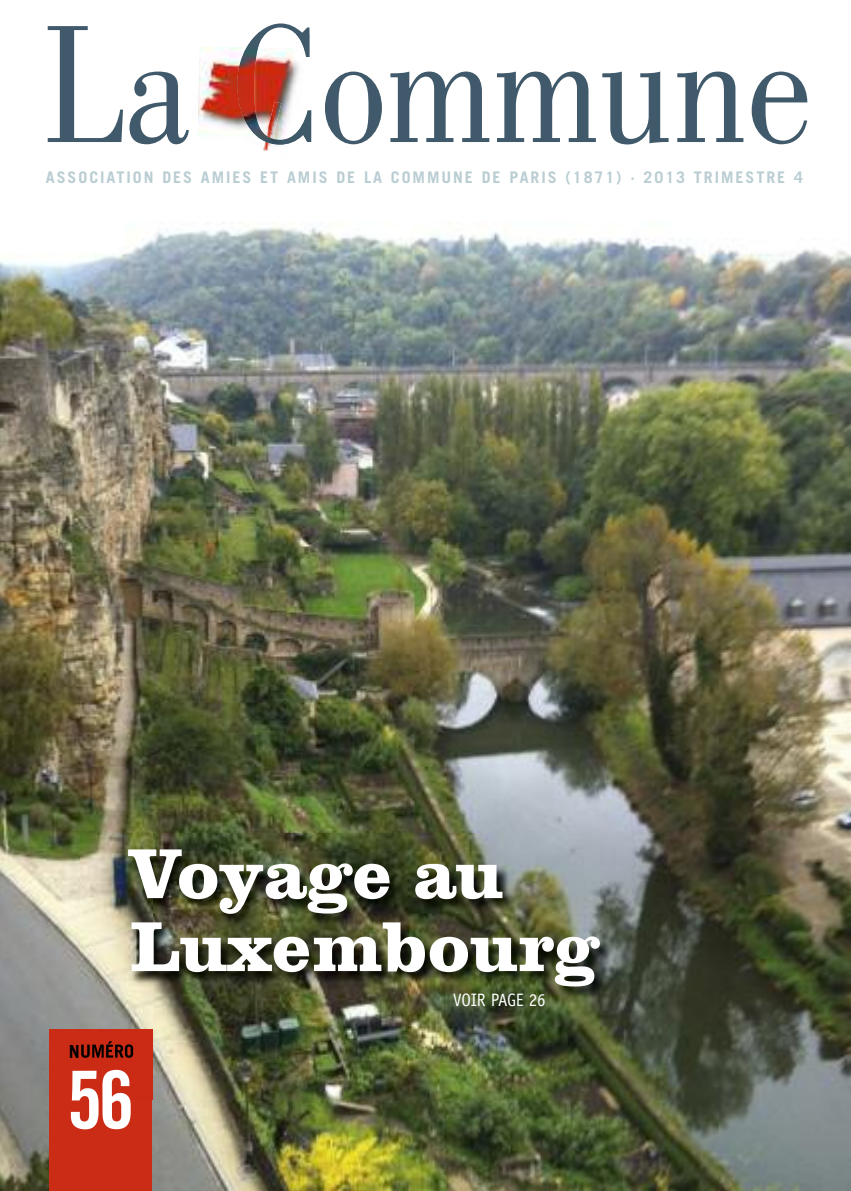
<style>
.page{position:relative;width:851px;height:1191px;background:#fff}
.page>*{position:absolute;margin:0;border:0;box-sizing:border-box;transform-origin:0 0}
.t1{font:80px "Trade Gothic Bold Cond Twenty";color:#fff}
.t2{font:800 73px/73px "Clarendon LH";color:#fff}
.t3{font:18px "Officina Sans";letter-spacing:-.015em;color:#fff;scale:.95 1}
.t4{font:700 16px "Trade Gothic";letter-spacing:.12em;color:#b9cdd2}
</style>
<div class="page">
<img style="left:0;top:26px;width:850px;height:1165px">
<svg style="left:48px;top:23px;width:759px;height:122px"></svg>
<img style="left:310px;top:33px;width:2px;height:103px">
<img style="left:190px;top:31px;width:120px;height:129px">
<img style="left:261px;top:145px;width:10px;height:11px">
<img style="left:295px;top:33px;width:14px;height:24px">
<img style="left:261px;top:110px;width:50px;height:35px">
<img style="left:246px;top:33px;width:21px;height:14px">
<img style="left:198px;top:47px;width:39px;height:93px">
<img style="left:237px;top:47px;width:55px;height:93px">
<div style="left:49px;top:1029px;width:103px;height:162px;background:#cb2c16"></div>
<img style="left:80px;top:833px;width:586px;height:266px">
<img style="left:80px;top:1069px;width:51px;height:30px">
<img style="left:80px;top:1041px;width:53px;height:16px">
<p class="t4" style="left:46px;top:171px;width:758px">ASSOCIATION DES AMIES ET AMIS DE LA COMMUNE DE PARIS (1871) · 2013 TRIMESTRE 4</p>
<h2 class="t2" style="left:129px;top:836px;width:471px">Voyage au<br>Luxembourg</h2>
<p class="t3" style="left:453px;top:992px;width:99px">VOIR PAGE 26</p>
<h1 class="t1" style="left:67px;top:1070px;width:69px">56</h1>
</div>
